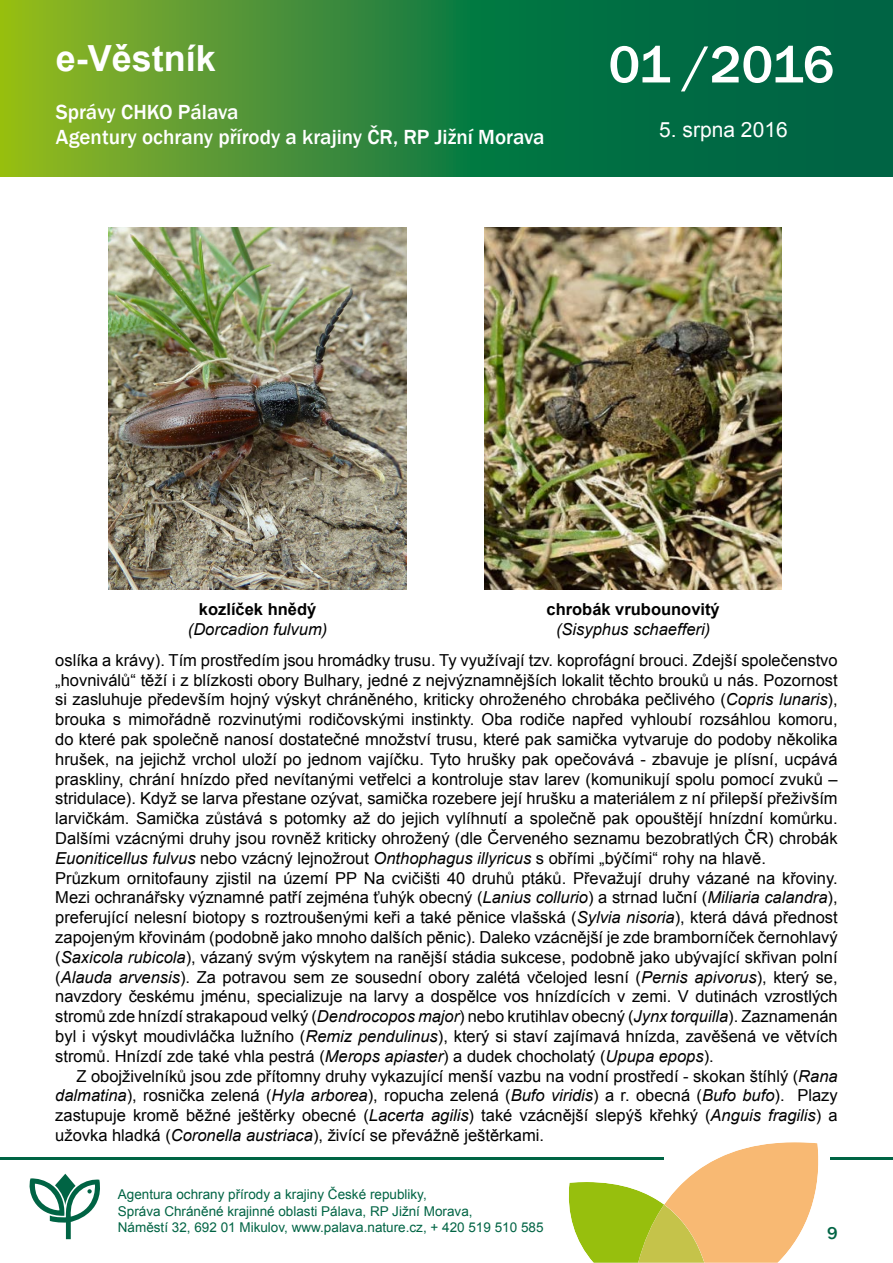
<style>
.page{position:relative;width:893px;height:1263px;background:#fff}
.page>*{position:absolute;margin:0;border:0;box-sizing:border-box;transform-origin:0 0}
.t1{font:500 54px "Franklin Gothic";letter-spacing:-.02em;color:#fff}
.t2{font:700 36px "Arial";color:#fff}
.t3{font:500 21px/25.2px "Franklin Gothic";color:#fff}
.t4{font:21px "Arial";color:#fff}
.t5{font:500 18px "Franklin Gothic";color:#006444}
.t6{font:16.5px/19.8px "Arial";color:#000}
.t7{font:italic 16.5px "Arial";color:#000}
.t8{font:700 16.5px "Arial";color:#000}
.t9{font:13.5px/16.2px "Arial";color:#006444}
.s1{font-style:italic}
</style>
<div class="page">
<svg style="left:0;top:0;width:893px;height:176px;background:#2c833a"></svg>
<svg style="left:566px;top:1142px;width:253px;height:121px"></svg>
<svg style="left:29px;top:1174px;width:71px;height:65px"></svg>
<hr style="left:0;top:1158px;width:663px;height:2px;background:#006444">
<hr style="left:830px;top:1158px;width:63px;height:2px;background:#006444">
<img style="left:484px;top:228px;width:298px;height:361px">
<img style="left:109px;top:228px;width:297px;height:361px">
<h2 class="t2" style="left:56px;top:34px;width:162px">e-Věstník</h2>
<h1 class="t1" style="left:608px;top:31px;width:227px">01 /2016</h1>
<p class="t3" style="left:56px;top:100px;width:490px">Správy CHKO Pálava<br>Agentury ochrany přírody a krajiny ČR, RP Jižní Morava</p>
<p class="t4" style="left:659px;top:116px;width:130px">5. srpna 2016</p>
<p class="t8" style="left:199px;top:598px;width:119px">kozlíček hnědý</p>
<p class="t7" style="left:188px;top:618px;width:141px">(Dorcadion fulvum)</p>
<p class="t8" style="left:546px;top:598px;width:175px">chrobák vrubounovitý</p>
<p class="t7" style="left:556px;top:618px;width:156px">(Sisyphus schaefferi)</p>
<p class="t6" style="left:55px;top:650px;width:784px">oslíka a krávy). Tím prostředím jsou hromádky trusu. Ty využívají tzv. koprofágní brouci. Zdejší společenstvo „hovniválů“ těží i z blízkosti obory Bulhary, jedné z nejvýznamnějších lokalit těchto brouků u nás. Pozornost si zasluhuje především hojný výskyt chráněného, kriticky ohroženého chrobáka pečlivého (<span class="s1">Copris lunaris</span>), brouka s mimořádně rozvinutými rodičovskými instinkty. Oba rodiče napřed vyhloubí rozsáhlou komoru, do které pak společně nanosí dostatečné množství trusu, které pak samička vytvaruje do podoby několika hrušek, na jejichž vrchol uloží po jednom vajíčku. Tyto hrušky pak opečovává - zbavuje je plísní, ucpává praskliny, chrání hnízdo před nevítanými vetřelci a kontroluje stav larev (komunikují spolu pomocí zvuků – stridulace). Když se larva přestane ozývat, samička rozebere její hrušku a materiálem z ní přilepší přeživším larvičkám. Samička zůstává s potomky až do jejich vylíhnutí a společně pak opouštějí hnízdní komůrku.<br>Dalšími vzácnými druhy jsou rovněž kriticky ohrožený (dle Červeného seznamu bezobratlých ČR) chrobák <span class="s1">Euoniticellus fulvus</span> nebo vzácný lejnožrout <span class="s1">Onthophagus illyricus</span> s obřími „býčími“ rohy na hlavě.<br>Průzkum ornitofauny zjistil na území PP Na cvičišti 40 druhů ptáků. Převažují druhy vázané na křoviny.<br>Mezi ochranářsky významné patří zejména ťuhýk obecný (<span class="s1">Lanius collurio</span>) a strnad luční (<span class="s1">Miliaria calandra</span>), preferující nelesní biotopy s roztroušenými keři a také pěnice vlašská (<span class="s1">Sylvia nisoria</span>), která dává přednost zapojeným křovinám (podobně jako mnoho dalších pěnic). Daleko vzácnější je zde bramborníček černohlavý (<span class="s1">Saxicola rubicola</span>), vázaný svým výskytem na ranější stádia sukcese, podobně jako ubývající skřivan polní (<span class="s1">Alauda arvensis</span>). Za potravou sem ze sousední obory zalétá včelojed lesní (<span class="s1">Pernis apivorus</span>), který se, navzdory českému jménu, specializuje na larvy a dospělce vos hnízdících v zemi. V dutinách vzrostlých stromů zde hnízdí strakapoud velký (<span class="s1">Dendrocopos major</span>) nebo krutihlav obecný (<span class="s1">Jynx torquilla</span>). Zaznamenán byl i výskyt moudivláčka lužního (<span class="s1">Remiz pendulinus</span>), který si staví zajímavá hnízda, zavěšená ve větvích stromů. Hnízdí zde také vhla pestrá (<span class="s1">Merops apiaster</span>) a dudek chocholatý (<span class="s1">Upupa epops</span>).</p>
<p class="t6" style="left:55px;top:1066px;width:784px;text-align:justify;text-indent:21px">Z obojživelníků jsou zde přítomny druhy vykazující menší vazbu na vodní prostředí - skokan štíhlý (<span class="s1">Rana dalmatina</span>), rosnička zelená (<span class="s1">Hyla arborea</span>), ropucha zelená (<span class="s1">Bufo viridis</span>) a r. obecná (<span class="s1">Bufo bufo</span>). Plazy zastupuje kromě běžné ještěrky obecné (<span class="s1">Lacerta agilis</span>) také vzácnější slepýš křehký (<span class="s1">Anguis fragilis</span>) a užovka hladká (<span class="s1">Coronella austriaca</span>), živící se převážně ještěrkami.</p>
<p class="t9" style="left:118px;top:1187px;width:427px">Agentura ochrany přírody a krajiny České republiky,<br>Správa Chráněné krajinné oblasti Pálava, RP Jižní Morava,<br>Náměstí 32, 692 01 Mikulov, www.palava.nature.cz, + 420 519 510 585</p>
<p class="t5" style="left:827px;top:1222px;width:12px">9</p>
</div>
